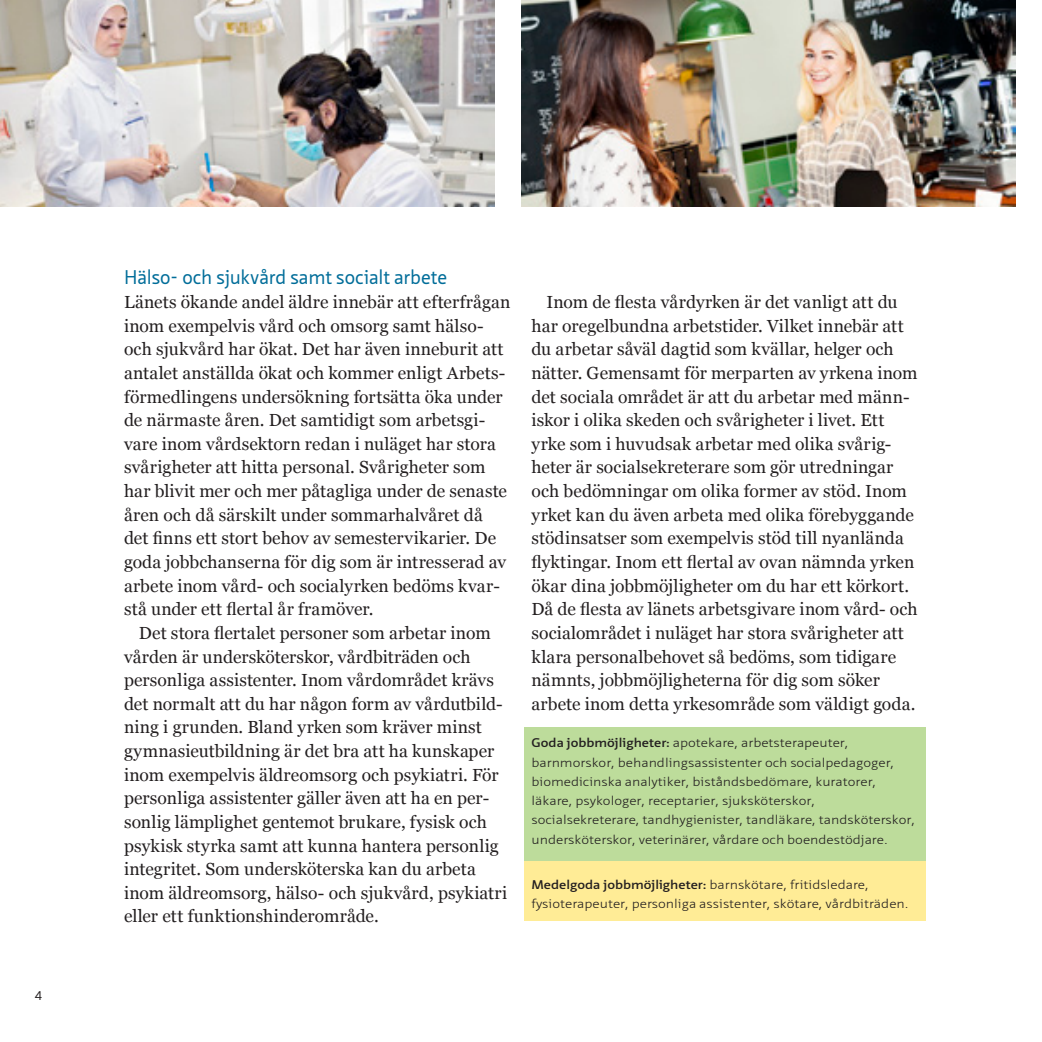
<style>
.page{position:relative;width:1042px;height:1042px;background:#fff}
.page>*{position:absolute;margin:0;border:0;box-sizing:border-box;transform-origin:0 0}
.Brödtext{font:19.25px "Neue Sans Pro";color:#006d99}
.Brödtext-2{font:17.5px/23.6px "Georgia";letter-spacing:.005em;color:#231f20}
.Brödtext-3{font:300 12.25px/19.2px "Neue Sans Pro";color:#231f20;scale:1.17 1}
.t1{font:12.25px "Neue Sans Pro";color:#231f20}
.s1{font-weight:600}
</style>
<div class="page">
<div style="left:524px;top:727px;width:401px;height:141px;background:#bddc9b"></div>
<div style="left:524px;top:861px;width:401px;height:60px;background:#ffec96"></div>
<img style="left:0;top:0;width:495px;height:207px">
<img style="left:521px;top:0;width:495px;height:207px">
<p class="t1" style="left:35px;top:988px;width:9px">4</p>
<p class="Brödtext" style="left:124px;top:265px;width:325px">Hälso- och sjukvård samt socialt arbete</p>
<p class="Brödtext-2" style="left:124px;top:291px;width:388px">Länets ökande andel äldre innebär att efterfrågan inom exempelvis vård och omsorg samt hälso&shy;och sjukvård har ökat. Det har även inneburit att antalet anställda ökat och kommer enligt Arbets&shy;förmedlingens undersökning fortsätta öka under de närmaste åren. Det samtidigt som arbetsgi&shy;vare inom vårdsektorn redan i nuläget har stora svårigheter att hitta personal. Svårigheter som har blivit mer och mer påtagliga under de senaste åren och då särskilt under sommarhalvåret då det finns ett stort behov av semestervikarier. De goda jobbchanserna för dig som är intresserad av arbete inom vård- och socialyrken bedöms kvar&shy;stå under ett flertal år framöver.</p>
<p class="Brödtext-2" style="left:124px;top:621px;width:385px;text-indent:15px">Det stora flertalet personer som arbetar inom vården är undersköterskor, vårdbiträden och personliga assistenter. Inom vårdområdet krävs det normalt att du har någon form av vårdutbild&shy;ning i grunden. Bland yrken som kräver minst gymnasieutbildning är det bra att ha kunskaper inom exempelvis äldreomsorg och psykiatri. För personliga assistenter gäller även att ha en per&shy;sonlig lämplighet gentemot brukare, fysisk och psykisk styrka samt att kunna hantera personlig integritet. Som undersköterska kan du arbeta inom äldreomsorg, hälso- och sjukvård, psykiatri eller ett funktionshinderområde.</p>
<p class="Brödtext-2" style="left:531px;top:291px;width:388px;text-indent:15px">Inom de flesta vårdyrken är det vanligt att du har oregelbundna arbetstider. Vilket innebär att du arbetar såväl dagtid som kvällar, helger och nätter. Gemensamt för merparten av yrkena inom det sociala området är att du arbetar med männ&shy;iskor i olika skeden och svårigheter i livet. Ett yrke som i huvudsak arbetar med olika svårig&shy;heter är socialsekreterare som gör utredningar och bedömningar om olika former av stöd. Inom yrket kan du även arbeta med olika förebyggande stödinsatser som exempelvis stöd till nyanlända flyktingar. Inom ett flertal av ovan nämnda yrken ökar dina jobbmöjligheter om du har ett körkort.<br>Då de flesta av länets arbetsgivare inom vård- och socialområdet i nuläget har stora svårigheter att klara personalbehovet så bedöms, som tidigare nämnts, jobbmöjligheterna för dig som söker arbete inom detta yrkesområde som väldigt goda.</p>
<p class="Brödtext-3" style="left:531px;top:733px;width:329px"><span class="s1">Goda jobbmöjligheter:</span> apotekare, arbetsterapeuter, barnmorskor, behandlingsassistenter och socialpedagoger, biomedicinska analytiker, biståndsbedömare, kuratorer, läkare, psykologer, receptarier, sjuksköterskor, socialsekreterare, tandhygienister, tandläkare, tandsköterskor, undersköterskor, veterinärer, vårdare och boendestödjare.</p>
<p class="Brödtext-3" style="left:531px;top:874px;width:324px"><span class="s1">Medelgoda jobbmöjligheter:</span> barnskötare, fritidsledare, fysioterapeuter, personliga assistenter, skötare, vårdbiträden.</p>
</div>
